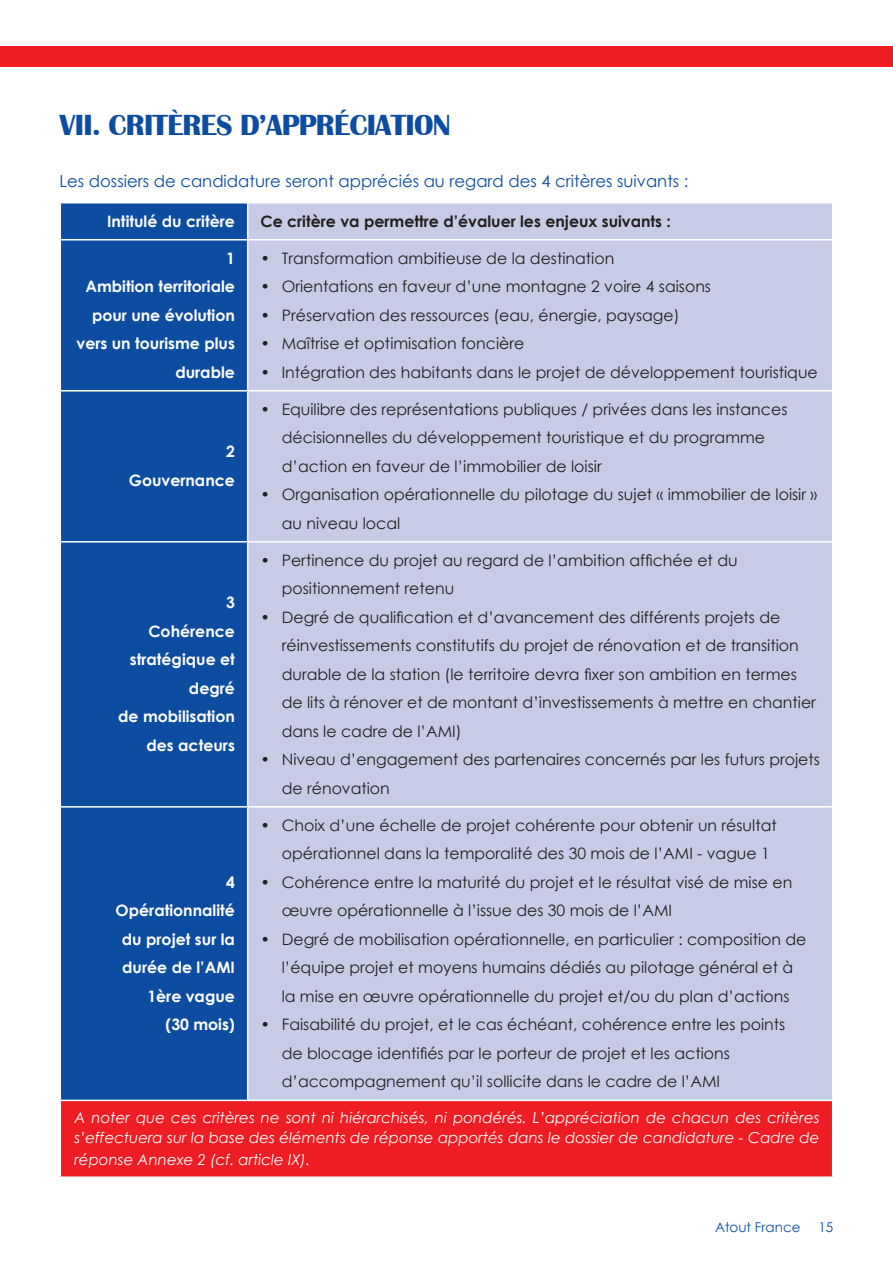
<style>
.page{position:relative;width:893px;height:1263px;background:#fff}
.page>*{position:absolute;margin:0;border:0;box-sizing:border-box;transform-origin:0 0}
.t1{font:700 30px "Britannic";letter-spacing:-.025em;color:#0d4da1}
.t2{font:16.5px "Century Gothic";color:#0d4da1}
.t3{font:15.75px/28.5px "Century Gothic";color:#231f20}
.t4{font:700 15.75px/28.5px "Century Gothic";color:#fff;text-align:right}
.t5{font:700 15.75px "Century Gothic";color:#231f20}
.t6{font:italic 15px/19.5px "Century Gothic";color:#fff}
.t7{font:13.5px "Century Gothic";color:#0d4da1}
</style>
<div class="page">
<div style="left:61px;top:203px;width:186px;height:897px;background:#0d4da1"></div>
<div style="left:248px;top:203px;width:584px;height:897px;background:#c7cbe6"></div>
<div style="left:60px;top:1100px;width:773px;height:77px;background:#ee1d23"></div>
<hr style="left:60px;top:390px;width:188px;height:1px;background:#fff">
<hr style="left:60px;top:541px;width:188px;height:1px;background:#fff">
<hr style="left:248px;top:390px;width:585px;height:1px;background:#fff">
<hr style="left:248px;top:239px;width:585px;height:1px;background:#fff">
<hr style="left:248px;top:541px;width:585px;height:1px;background:#fff">
<hr style="left:60px;top:239px;width:188px;height:1px;background:#fff">
<hr style="left:60px;top:806px;width:188px;height:1px;background:#fff">
<hr style="left:248px;top:806px;width:585px;height:1px;background:#fff">
<hr style="left:60px;top:1100px;width:188px;height:1px;background:#fff">
<hr style="left:60px;top:1101px;width:1px;height:75px;background:#fff">
<hr style="left:248px;top:1100px;width:585px;height:1px;background:#fff">
<hr style="left:832px;top:1101px;width:1px;height:75px;background:#fff">
<hr style="left:60px;top:1176px;width:188px;height:2px;background:#fff">
<hr style="left:248px;top:1176px;width:585px;height:2px;background:#fff">
<div style="left:0;top:47px;width:893px;height:20px;background:#ee1d23"></div>
<p class="t1" style="left:60px;top:108px;width:393px">VII. CRITÈRES D’APPRÉCIATION</p>
<p class="t2" style="left:60px;top:169px;width:630px">Les dossiers de candidature seront appréciés au regard des 4 critères suivants :</p>
<p class="t4" style="left:107px;top:206px;width:129px">Intitulé du critère</p>
<p class="t5" style="left:260px;top:209px;width:412px">Ce critère va permettre d’évaluer les enjeux suivants :</p>
<p class="t4" style="left:226px;top:243px;width:10px">1</p>
<p class="t4" style="left:85px;top:271px;width:151px">Ambition territoriale</p>
<p class="t4" style="left:77px;top:300px;width:160px">pour une évolution vers un tourisme plus durable</p>
<p class="t3" style="left:260px;top:243px;width:355px">• Transformation ambitieuse de la destination</p>
<p class="t3" style="left:260px;top:272px;width:452px">• Orientations en faveur d’une montagne 2 voire 4 saisons</p>
<p class="t3" style="left:260px;top:300px;width:421px">• Préservation des ressources (eau, énergie, paysage)</p>
<p class="t3" style="left:260px;top:329px;width:265px">• Maîtrise et optimisation foncière</p>
<p class="t3" style="left:260px;top:357px;width:559px">• Intégration des habitants dans le projet de développement touristique</p>
<p class="t4" style="left:226px;top:437px;width:10px">2</p>
<p class="t4" style="left:129px;top:465px;width:108px">Gouvernance</p>
<p class="t4" style="left:226px;top:588px;width:10px">3</p>
<p class="t4" style="left:148px;top:616px;width:88px">Cohérence</p>
<p class="t4" style="left:130px;top:645px;width:107px">stratégique et</p>
<p class="t4" style="left:189px;top:673px;width:47px">degré</p>
<p class="t4" style="left:118px;top:702px;width:118px">de mobilisation</p>
<p class="t4" style="left:146px;top:730px;width:90px">des acteurs</p>
<p class="t3" style="left:282px;top:394px;width:507px;text-indent:-21px">• Equilibre des représentations publiques / privées dans les instances décisionnelles du développement touristique et du programme d’action en faveur de l’immobilier de loisir</p>
<p class="t3" style="left:282px;top:480px;width:537px;text-indent:-21px">• Organisation opérationnelle du pilotage du sujet « immobilier de loisir » au niveau local</p>
<p class="t3" style="left:282px;top:545px;width:457px;text-indent:-21px">• Pertinence du projet au regard de l’ambition affichée et du positionnement retenu</p>
<p class="t3" style="left:282px;top:602px;width:536px;text-indent:-21px">• Degré de qualification et d’avancement des différents projets de réinvestissements constitutifs du projet de rénovation et de transition durable de la station (le territoire devra fixer son ambition en termes de lits à rénover et de montant d’investissements à mettre en chantier dans le cadre de l’AMI)</p>
<p class="t3" style="left:282px;top:745px;width:540px;text-indent:-21px">• Niveau d’engagement des partenaires concernés par les futurs projets de rénovation</p>
<p class="t3" style="left:282px;top:810px;width:497px;text-indent:-21px">• Choix d’une échelle de projet cohérente pour obtenir un résultat opérationnel dans la temporalité des 30 mois de l’AMI - vague 1</p>
<p class="t3" style="left:282px;top:867px;width:512px;text-indent:-21px">• Cohérence entre la maturité du projet et le résultat visé de mise en œuvre opérationnelle à l’issue des 30 mois de l’AMI</p>
<p class="t3" style="left:260px;top:924px;width:547px;text-align:center">• Degré de mobilisation opérationnelle, en particulier : composition de l’équipe projet et moyens humains dédiés au pilotage général et à<br>la mise en œuvre opérationnelle du projet et/ou du plan d’actions</p>
<p class="t3" style="left:282px;top:1010px;width:505px;text-indent:-21px">• Faisabilité du projet, et le cas échéant, cohérence entre les points de blocage identifiés par le porteur de projet et les actions d’accompagnement qu’il sollicite dans le cadre de l’AMI</p>
<p class="t6" style="left:74px;top:1108px;width:747px">A noter que ces critères ne sont ni hiérarchisés, ni pondérés. L’appréciation de chacun des critères s’effectuera sur la base des éléments de réponse apportés dans le dossier de candidature - Cadre de</p>
<p class="t6" style="left:74px;top:1150px;width:237px">réponse Annexe 2 (cf. article IX).</p>
<p class="t4" style="left:226px;top:867px;width:10px">4</p>
<p class="t4" style="left:116px;top:895px;width:121px;text-align:center">Opérationnalité du projet sur la durée de l’AMI</p>
<p class="t4" style="left:147px;top:981px;width:89px">1ère vague</p>
<p class="t4" style="left:165px;top:1009px;width:71px">(30 mois)</p>
<p class="t7" style="left:715px;top:1217px;width:87px">Atout France</p>
<p class="t7" style="left:818px;top:1217px;width:16px">15</p>
</div>
